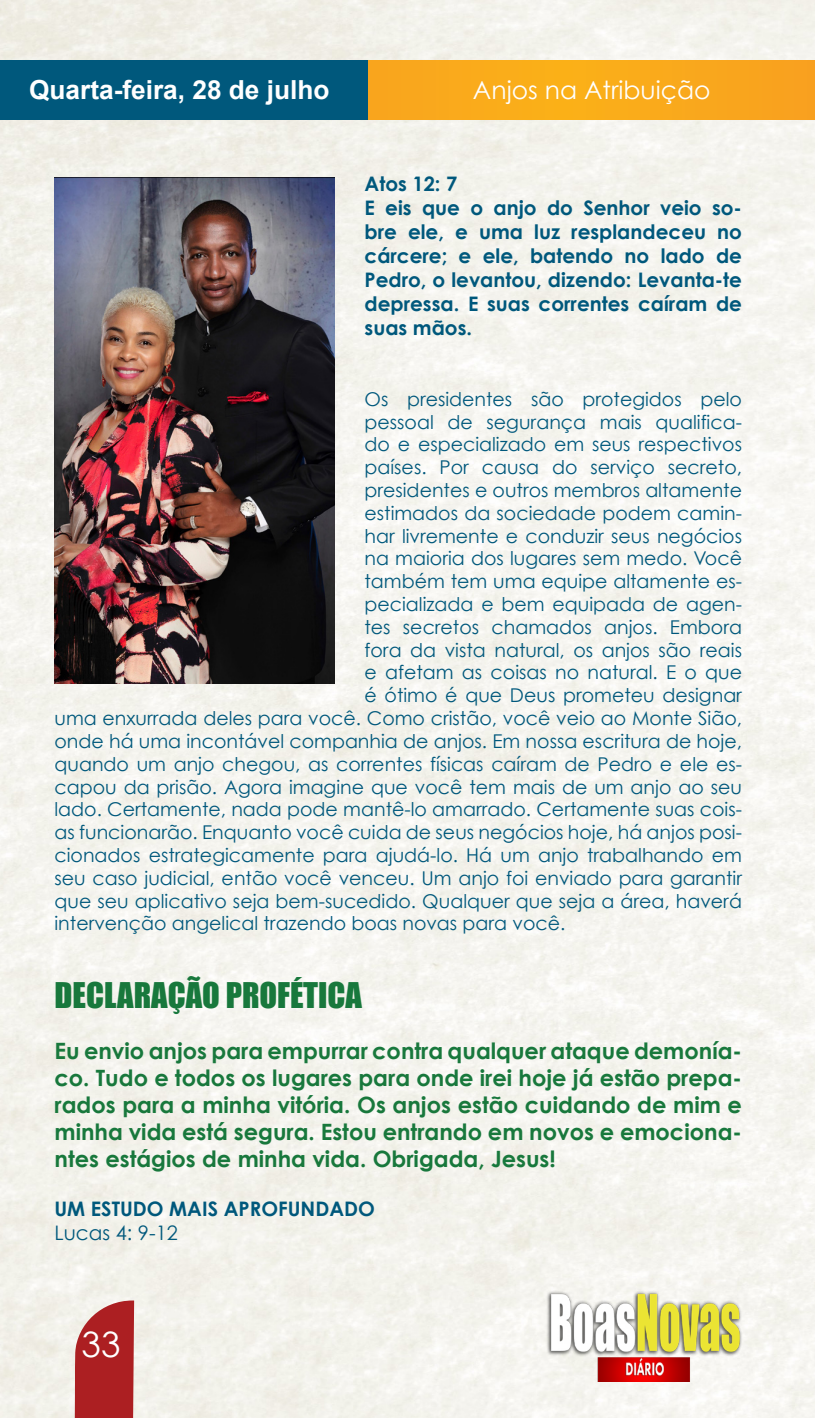
<style>
.page{position:relative;width:815px;height:1418px;background:#fff}
.page>*{position:absolute;margin:0;border:0;box-sizing:border-box;transform-origin:0 0}
.t1{font:35px "Century Gothic";color:#fff}
.t2{font:32.5px "Impact";color:#18783c}
.t3{font:700 26.25px "Arial";color:#fff}
.t4{font:25px "Century Gothic";color:#fff}
.t5{font:700 22.5px/27px "Century Gothic";color:#18783c;text-align:justify}
.t6{font:700 20px/24px "Century Gothic";color:#00587c;text-align:justify}
.t7{font:20px "Century Gothic";color:#00587c}
.t8{font:19px "Century Gothic";color:#00587c}
</style>
<div class="page">
<img style="left:0;top:0;width:815px;height:1417px">
<div style="left:139px;top:60px;width:676px;height:60px;background:#faa91c"></div>
<div style="left:0;top:60px;width:368px;height:60px;background:#00587c"></div>
<svg style="left:73px;top:1300px;width:61px;height:117px;background:#b53c3e"></svg>
<img style="left:544px;top:1285px;width:200px;height:96px">
<img style="left:55px;top:177px;width:279px;height:506px">
<p class="t3" style="left:29px;top:72px;width:302px">Quarta-feira, 28 de julho</p>
<p class="t4" style="left:473px;top:74px;width:239px">Anjos na Atribuição</p>
<p class="t6" style="left:365px;top:171px;width:94px">Atos 12: 7</p>
<p class="t6" style="left:365px;top:195px;width:379px">E eis que o anjo do Senhor veio so&shy;bre ele, e uma luz resplandeceu no cárcere; e ele, batendo no lado de Pedro, o levantou, dizendo: Levanta-te depressa. E suas correntes caíram de suas mãos.</p>
<p class="t8" style="left:365px;top:387px;width:379px">Os presidentes são protegidos pelo</p>
<p class="t8" style="left:365px;top:410px;width:379px">pessoal de segurança mais qualifica-</p>
<p class="t8" style="left:365px;top:433px;width:379px">do e especializado em seus respectivos</p>
<p class="t8" style="left:365px;top:455px;width:379px">países. Por causa do serviço secreto,</p>
<p class="t8" style="left:365px;top:478px;width:379px">presidentes e outros membros altamente</p>
<p class="t8" style="left:365px;top:501px;width:379px">estimados da sociedade podem camin-</p>
<p class="t8" style="left:365px;top:524px;width:379px">har livremente e conduzir seus negócios</p>
<p class="t8" style="left:365px;top:547px;width:379px">na maioria dos lugares sem medo. Você</p>
<p class="t8" style="left:365px;top:569px;width:379px">também tem uma equipe altamente es-</p>
<p class="t8" style="left:365px;top:592px;width:379px">pecializada e bem equipada de agen-</p>
<p class="t8" style="left:365px;top:615px;width:379px">tes secretos chamados anjos. Embora</p>
<p class="t8" style="left:365px;top:638px;width:379px">fora da vista natural, os anjos são reais</p>
<p class="t8" style="left:365px;top:661px;width:379px">e afetam as coisas no natural. E o que</p>
<p class="t8" style="left:365px;top:683px;width:379px">é ótimo é que Deus prometeu designar</p>
<p class="t8" style="left:55px;top:706px;width:689px">uma enxurrada deles para você. Como cristão, você veio ao Monte Sião,</p>
<p class="t8" style="left:55px;top:729px;width:689px">onde há uma incontável companhia de anjos. Em nossa escritura de hoje,</p>
<p class="t8" style="left:55px;top:752px;width:689px">quando um anjo chegou, as correntes físicas caíram de Pedro e ele es-</p>
<p class="t8" style="left:55px;top:775px;width:689px">capou da prisão. Agora imagine que você tem mais de um anjo ao seu</p>
<p class="t8" style="left:55px;top:797px;width:689px">lado. Certamente, nada pode mantê-lo amarrado. Certamente suas cois-</p>
<p class="t8" style="left:55px;top:820px;width:689px">as funcionarão. Enquanto você cuida de seus negócios hoje, há anjos posi-</p>
<p class="t8" style="left:55px;top:843px;width:689px">cionados estrategicamente para ajudá-lo. Há um anjo trabalhando em</p>
<p class="t8" style="left:55px;top:866px;width:689px">seu caso judicial, então você venceu. Um anjo foi enviado para garantir</p>
<p class="t8" style="left:55px;top:889px;width:689px">que seu aplicativo seja bem-sucedido. Qualquer que seja a área, haverá</p>
<p class="t8" style="left:55px;top:911px;width:512px">intervenção angelical trazendo boas novas para você.</p>
<p class="t2" style="left:55px;top:970px;width:309px">DECLARAÇÃO PROFÉTICA</p>
<p class="t5" style="left:55px;top:1037px;width:689px">Eu envio anjos para empurrar contra qualquer ataque demonía&shy;co. Tudo e todos os lugares para onde irei hoje já estão prepa&shy;rados para a minha vitória. Os anjos estão cuidando de mim e minha vida está segura. Estou entrando em novos e emociona&shy;ntes estágios de minha vida. Obrigada, Jesus!</p>
<p class="t6" style="left:55px;top:1195px;width:322px">UM ESTUDO MAIS APROFUNDADO</p>
<p class="t7" style="left:55px;top:1220px;width:125px">Lucas 4: 9-12</p>
<h1 class="t1" style="left:82px;top:1322px;width:40px">33</h1>
</div>
